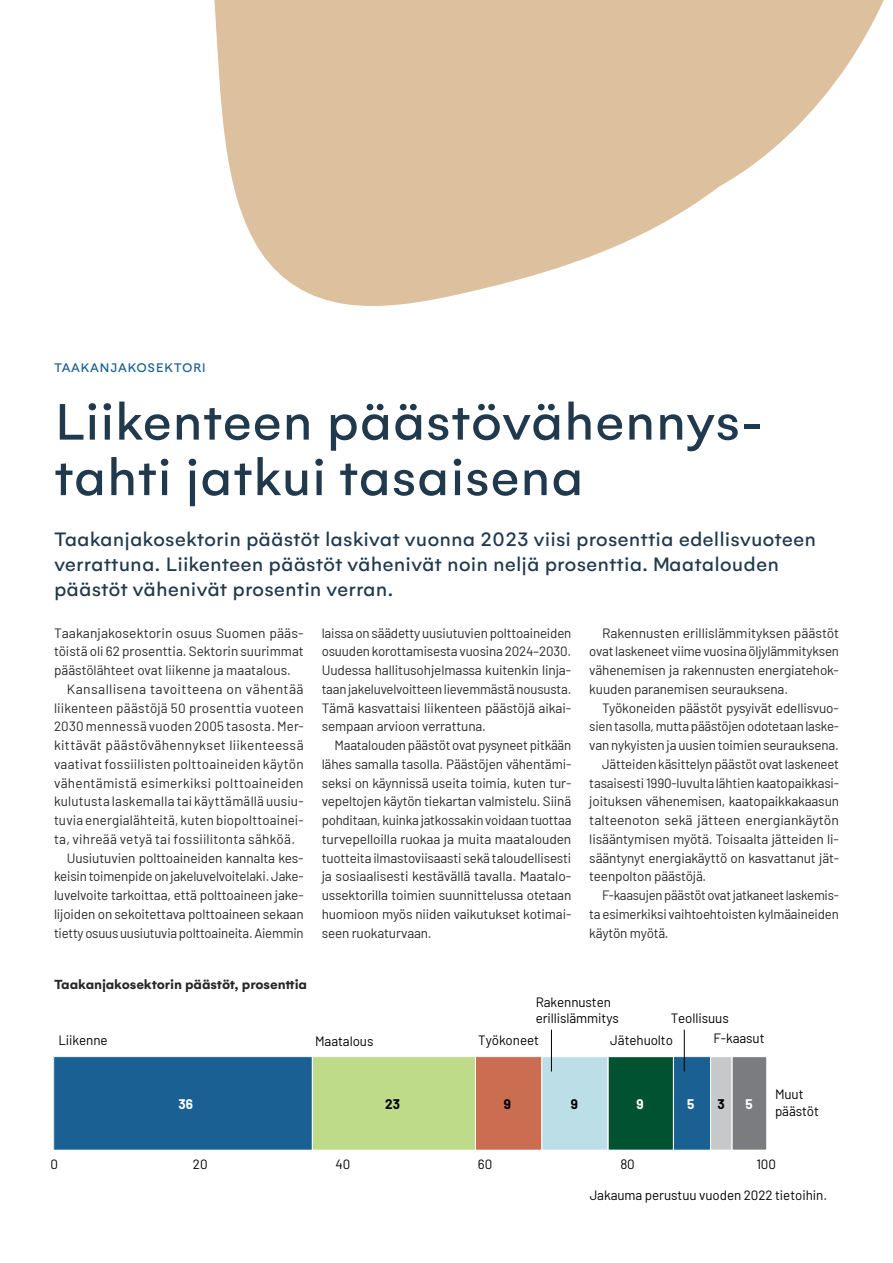
<style>
.page{position:relative;width:893px;height:1263px;background:#fff}
.page>*{position:absolute;margin:0;border:0;box-sizing:border-box;transform-origin:0 0}
.H1_otsikko{font:55.5px/55.5px "Gelion";color:#20394d}
.Ingressi{font:21px/25.2px "Gelion";color:#20394d}
.Väliotsikko{font:700 14.25px "Gelion";letter-spacing:-.01em;color:#292829}
.t1{font:700 13.65px "Barlow";color:#fff}
.t2{font:700 13.65px "Barlow";color:#000}
.p__leipis_sis{font:13.5px/18.8px "Barlow";letter-spacing:-.01em;color:#292829;text-align:justify}
.t3{font:13.5px/16.2px "Barlow";letter-spacing:-.005em;color:#000}
.p__leipis_ei_sis{font:13.5px/18.8px "Barlow";color:#292829;text-align:justify}
.Vuoro_puheelle{font:13.5px "Gelion";letter-spacing:.04em;color:#1b6092}
</style>
<div class="page">
<svg style="left:214px;top:0;width:670px;height:306px;fill:#ddc19e"></svg>
<div style="left:732px;top:1056px;width:35px;height:94px;background:#7b7c7f"></div>
<div style="left:731px;top:1056px;width:36px;height:95px;border:1px solid #fff"></div>
<div style="left:710px;top:1056px;width:22px;height:94px;background:#c7c8ca"></div>
<div style="left:710px;top:1056px;width:22px;height:95px;border:1px solid #fff"></div>
<div style="left:673px;top:1056px;width:37px;height:94px;background:#1b6092"></div>
<div style="left:673px;top:1056px;width:38px;height:94px;border:1px solid #fff"></div>
<div style="left:608px;top:1056px;width:65px;height:94px;background:#005231"></div>
<div style="left:607px;top:1056px;width:67px;height:95px;border:1px solid #fff"></div>
<div style="left:542px;top:1056px;width:66px;height:94px;background:#bcdfe7"></div>
<div style="left:541px;top:1056px;width:67px;height:95px;border:1px solid #fff"></div>
<div style="left:475px;top:1056px;width:67px;height:94px;background:#ca6d50"></div>
<div style="left:475px;top:1056px;width:67px;height:94px;border:1px solid #fff"></div>
<div style="left:312px;top:1056px;width:163px;height:94px;background:#bedb89"></div>
<div style="left:312px;top:1056px;width:164px;height:94px;border:1px solid #fff"></div>
<div style="left:54px;top:1056px;width:258px;height:94px;background:#1b6092"></div>
<div style="left:53px;top:1056px;width:260px;height:94px;border:1px solid #fff"></div>
<hr style="left:551px;top:1029px;width:1px;height:42px;background:#000">
<hr style="left:684px;top:1029px;width:1px;height:42px;background:#000">
<p class="Vuoro_puheelle" style="left:54px;top:360px;width:154px">TAAKANJAKOSEKTORI</p>
<h1 class="H1_otsikko" style="left:54px;top:395px;width:712px">Liikenteen päästövähennys&shy;tahti jatkui tasaisena</h1>
<p class="Ingressi" style="left:54px;top:526px;width:764px">Taakanjakosektorin päästöt laskivat vuonna 2023 viisi prosenttia edellisvuoteen verrattuna. Liikenteen päästöt vähenivät noin neljä prosenttia. Maatalouden päästöt vähenivät prosentin verran.</p>
<p class="p__leipis_ei_sis" style="left:54px;top:622px;width:251px">Taakanjakosektorin osuus Suomen pääs&shy;töistä oli 62 prosenttia. Sektorin suurimmat päästölähteet ovat liikenne ja maatalous.</p>
<p class="p__leipis_sis" style="left:54px;top:678px;width:251px;text-indent:13px">Kansallisena tavoitteena on vähentää liikenteen päästöjä 50 prosenttia vuoteen 2030 mennessä vuoden 2005 tasosta. Mer&shy;kittävät päästövähennykset liikenteessä vaativat fossiilisten polttoaineiden käytön vähentämistä esimerkiksi polttoaineiden kulutusta laskemalla tai käyttämällä uusiu&shy;tuvia energialähteitä, kuten biopolttoainei&shy;ta, vihreää vetyä tai fossiilitonta sähköä.</p>
<p class="p__leipis_sis" style="left:54px;top:847px;width:251px;text-indent:13px">Uusiutuvien polttoaineiden kannalta kes&shy;keisin toimenpide on jakeluvelvoitelaki. Jake&shy;luvelvoite tarkoittaa, että polttoaineen jake&shy;lijoiden on sekoitettava polttoaineen sekaan tietty osuus uusiutuvia polttoaineita. Aiemmin</p>
<p class="p__leipis_sis" style="left:322px;top:622px;width:251px">laissa on säädetty uusiutuvien polttoaineiden osuuden korottamisesta vuosina 2024–2030.<br>Uudessa hallitusohjelmassa kuitenkin linja&shy;taan jakeluvelvoitteen lievemmästä noususta.<br>Tämä kasvattaisi liikenteen päästöjä aikai&shy;sempaan arvioon verrattuna.</p>
<p class="p__leipis_sis" style="left:322px;top:735px;width:251px;text-indent:13px">Maatalouden päästöt ovat pysyneet pitkään lähes samalla tasolla. Päästöjen vähentämi&shy;seksi on käynnissä useita toimia, kuten tur&shy;vepeltojen käytön tiekartan valmistelu. Siinä pohditaan, kuinka jatkossakin voidaan tuottaa turvepelloilla ruokaa ja muita maatalouden tuotteita ilmastoviisaasti sekä taloudellisesti ja sosiaalisesti kestävällä tavalla. Maatalo&shy;ussektorilla toimien suunnittelussa otetaan huomioon myös niiden vaikutukset kotimai&shy;seen ruokaturvaan.</p>
<p class="p__leipis_sis" style="left:589px;top:622px;width:251px;text-indent:13px">Rakennusten erillislämmityksen päästöt ovat laskeneet viime vuosina öljylämmityksen vähenemisen ja rakennusten energiatehok&shy;kuuden paranemisen seurauksena.</p>
<p class="p__leipis_sis" style="left:589px;top:697px;width:251px;text-indent:13px">Työkoneiden päästöt pysyivät edellisvuo&shy;sien tasolla, mutta päästöjen odotetaan laske&shy;van nykyisten ja uusien toimien seurauksena.</p>
<p class="p__leipis_sis" style="left:589px;top:753px;width:251px;text-indent:13px">Jätteiden käsittelyn päästöt ovat laskeneet tasaisesti 1990-luvulta lähtien kaatopaikkasi&shy;joituksen vähenemisen, kaatopaikkakaasun talteenoton sekä jätteen energiankäytön lisääntymisen myötä. Toisaalta jätteiden li&shy;sääntynyt energiakäyttö on kasvattanut jät&shy;teenpolton päästöjä.</p>
<p class="p__leipis_sis" style="left:589px;top:885px;width:251px;text-indent:13px">F-kaasujen päästöt ovat jatkaneet laskemis&shy;ta esimerkiksi vaihtoehtoisten kylmäaineiden käytön myötä.</p>
<p class="Väliotsikko" style="left:54px;top:976px;width:255px">Taakanjakosektorin päästöt, prosenttia</p>
<p class="t3" style="left:536px;top:992px;width:85px">Rakennusten erillislämmitys</p>
<p class="t3" style="left:671px;top:1009px;width:60px">Teollisuus</p>
<p class="t3" style="left:58px;top:1031px;width:51px">Liikenne</p>
<p class="t3" style="left:315px;top:1032px;width:60px">Maatalous</p>
<p class="t3" style="left:478px;top:1031px;width:62px">Työkoneet</p>
<p class="t3" style="left:610px;top:1031px;width:64px">Jätehuolto</p>
<p class="t3" style="left:713px;top:1029px;width:53px">F-kaasut</p>
<p class="t1" style="left:179px;top:1094px;width:16px">36</p>
<p class="t2" style="left:385px;top:1094px;width:16px">23</p>
<p class="t2" style="left:504px;top:1094px;width:9px">9</p>
<p class="t2" style="left:571px;top:1094px;width:9px">9</p>
<p class="t1" style="left:636px;top:1094px;width:9px">9</p>
<p class="t1" style="left:687px;top:1094px;width:9px">5</p>
<p class="t2" style="left:717px;top:1094px;width:9px">3</p>
<p class="t1" style="left:746px;top:1094px;width:9px">5</p>
<p class="t3" style="left:775px;top:1085px;width:45px">Muut päästöt</p>
<p class="t3" style="left:50px;top:1155px;width:9px">0</p>
<p class="t3" style="left:193px;top:1155px;width:16px">20</p>
<p class="t3" style="left:335px;top:1155px;width:16px">40</p>
<p class="t3" style="left:478px;top:1155px;width:16px">60</p>
<p class="t3" style="left:620px;top:1155px;width:16px">80</p>
<p class="t3" style="left:756px;top:1155px;width:21px">100</p>
<p class="t3" style="left:590px;top:1186px;width:239px">Jakauma perustuu vuoden 2022 tietoihin.</p>
</div>
